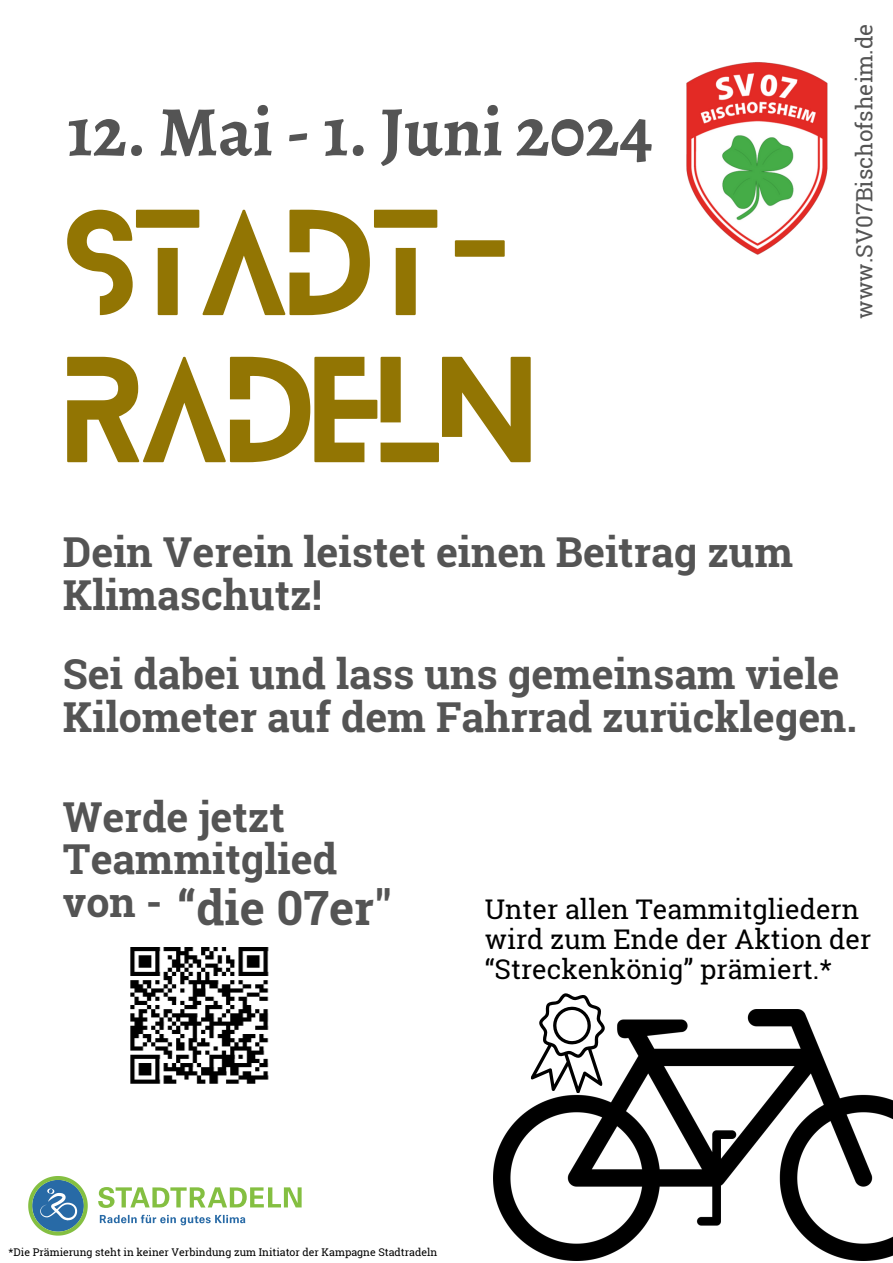
<style>
.page{position:relative;width:893px;height:1263px;background:#fff}
.page>*{position:absolute;margin:0;border:0;box-sizing:border-box;transform-origin:0 0}
.t1{font:131.77px "Blanka";color:#927503}
.t2{font:700 70.88px "Alegreya";color:#545454}
.t3{font:700 47.25px "Roboto Slab";color:#545454}
.t4{font:700 41.25px/42.8px "Roboto Slab";color:#545454}
.t5{font:27.08px/29.8px "Roboto Slab";color:#000}
.t6{font:22.5px "Roboto Slab";color:#545454}
.t7{font:10.57px "Roboto Slab";color:#000}
</style>
<div class="page">
<img style="left:494px;top:1010px;width:399px;height:251px">
<img style="left:130px;top:947px;width:139px;height:137px">
<img style="left:686px;top:62px;width:142px;height:193px">
<svg style="left:28px;top:1176px;width:60px;height:59px"></svg>
<svg style="left:98px;top:1187px;width:204px;height:21px"></svg>
<svg style="left:100px;top:1215px;width:145px;height:10px"></svg>
<svg style="left:529px;top:993px;width:82px;height:102px"></svg>
<h3 class="t2" style="left:67px;top:83px;width:587px">12. Mai - 1. Juni 2024</h3>
<h4 class="t1" style="left:67px;top:170px;width:452px">STADT-</h4>
<h4 class="t1" style="left:67px;top:317px;width:469px">RADELN</h4>
<p class="t4" style="left:63px;top:530px;width:731px">Dein Verein leistet einen Beitrag zum<br>Klimaschutz!</p>
<h2 class="t6" style="left:848px;top:319px;width:296px;rotate:-90deg">www.SV07Bischofsheim.de</h2>
<h4 class="t4" style="left:63px;top:651px;width:795px;line-height:43.3px">Sei dabei und lass uns gemeinsam viele<br>Kilometer auf dem Fahrrad zurücklegen.</h4>
<p class="t4" style="left:63px;top:794px;width:276px">Werde jetzt<br>Teammitglied von -</p>
<p class="t3" style="left:177px;top:876px;width:216px">“die 07er"</p>
<h1 class="t5" style="left:485px;top:894px;width:388px">Unter allen Teammitgliedern wird zum Ende der Aktion der “Streckenkönig” prämiert.*</h1>
<h5 class="t7" style="left:9px;top:1245px;width:430px">*Die Prämierung steht in keiner Verbindung zum Initiator der Kampagne Stadtradeln</h5>
</div>
